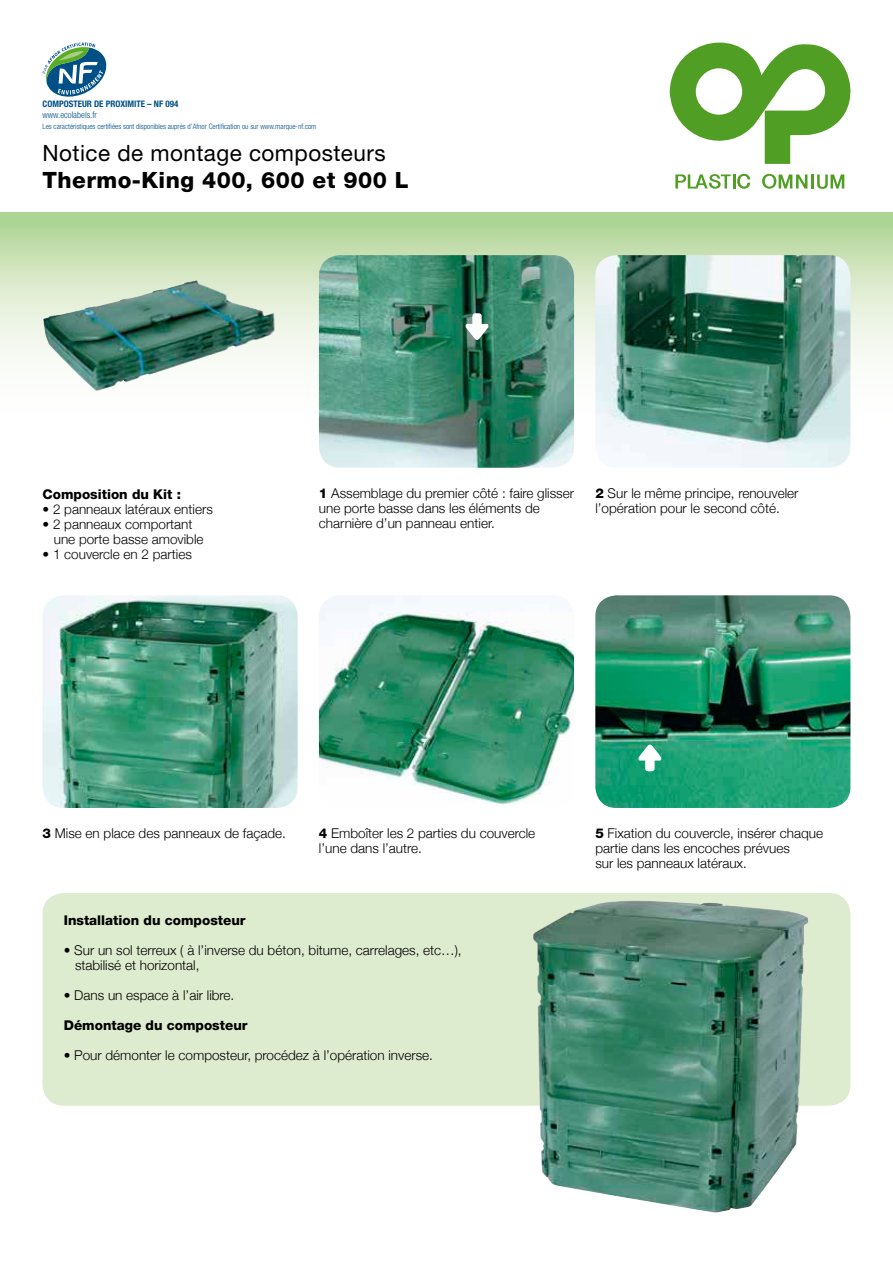
<style>
.page{position:relative;width:893px;height:1263px;background:#fff}
.page>*{position:absolute;margin:0;border:0;box-sizing:border-box;transform-origin:0 0}
.t1{font:22.5px "Helvetica Neue";letter-spacing:.02em;color:#000}
.t2{font:800 22.5px "Helvetica Neue";letter-spacing:.02em;color:#000}
.t3{font:300 13.5px/15px "Helvetica Neue";color:#000}
.t4{font:800 13.5px "Helvetica Neue";color:#000}
.t5{font:700 condensed 9px "Helvetica Neue";color:#005087}
.t6{font:300 condensed 9px "Helvetica Neue";color:#005087}
.t7{font:300 condensed 7.5px "Helvetica Neue";color:#005087}
.s1{font-weight:800}
</style>
<div class="page">
<svg style="left:0;top:213px;width:893px;height:236px"></svg>
<img style="left:43px;top:280px;width:194px;height:111px">
<img style="left:319px;top:596px;width:255px;height:208px">
<img style="left:43px;top:595px;width:255px;height:213px">
<div style="left:43px;top:893px;width:807px;height:213px;background:#ddebce;border-radius:21px"></div>
<img style="left:595px;top:595px;width:255px;height:213px">
<img style="left:533px;top:901px;width:275px;height:311px">
<svg style="left:675px;top:174px;width:75px;height:15px"></svg>
<hr style="left:811px;top:174px;width:3px;height:15px;background:#509f24">
<svg style="left:670px;top:42px;width:181px;height:122px"></svg>
<svg style="left:762px;top:174px;width:45px;height:15px"></svg>
<svg style="left:817px;top:174px;width:27px;height:15px"></svg>
<img style="left:319px;top:255px;width:255px;height:213px">
<svg style="left:466px;top:313px;width:22px;height:27px"></svg>
<img style="left:595px;top:255px;width:255px;height:213px">
<svg style="left:638px;top:744px;width:23px;height:27px"></svg>
<svg style="left:43px;top:43px;width:64px;height:54px"></svg>
<p class="t5" style="left:43px;top:98px;width:137px">COMPOSTEUR DE PROXIMITE – NF 094</p>
<p class="t6" style="left:43px;top:110px;width:56px">www.ecolabels.fr</p>
<p class="t7" style="left:43px;top:122px;width:275px">Les caractéristiques certifiées sont disponibles auprès d’Afnor Certification ou sur www.marque-nf.com</p>
<h1 class="t1" style="left:43px;top:140px;width:345px">Notice de montage composteurs</h1>
<h1 class="t2" style="left:43px;top:167px;width:368px">Thermo-King 400, 600 et 900 L</h1>
<p class="t4" style="left:43px;top:486px;width:140px">Composition du Kit :</p>
<p class="t3" style="left:43px;top:500px;width:172px">• 2 panneaux latéraux entiers</p>
<p class="t3" style="left:54px;top:515px;width:151px;text-indent:-11px">• 2 panneaux comportant une porte basse amovible</p>
<p class="t3" style="left:43px;top:545px;width:151px">• 1 couvercle en 2 parties</p>
<p class="t3" style="left:319px;top:484px;width:257px"><span class="s1">1</span> Assemblage du premier côté : faire glisser une porte basse dans les éléments de charnière d’un panneau entier.</p>
<p class="t3" style="left:595px;top:484px;width:205px"><span class="s1">2</span> Sur le même principe, renouveler l’opération pour le second côté.</p>
<p class="t3" style="left:43px;top:825px;width:245px"><span class="s1">3</span> Mise en place des panneaux de façade.</p>
<p class="t3" style="left:319px;top:825px;width:218px"><span class="s1">4</span> Emboîter les 2 parties du couvercle l’une dans l’autre.</p>
<p class="t4" style="left:64px;top:912px;width:183px">Installation du composteur</p>
<p class="t3" style="left:75px;top:941px;width:388px;text-indent:-11px">• Sur un sol terreux ( à l’inverse du béton, bitume, carrelages, etc…), stabilisé et horizontal,</p>
<p class="t3" style="left:64px;top:986px;width:172px">• Dans un espace à l’air libre.</p>
<p class="t4" style="left:64px;top:1017px;width:185px">Démontage du composteur</p>
<p class="t3" style="left:64px;top:1046px;width:371px">• Pour démonter le composteur, procédez à l’opération inverse.</p>
<p class="t3" style="left:595px;top:825px;width:229px"><span class="s1">5</span> Fixation du couvercle, insérer chaque partie dans les encoches prévues<br>sur les panneaux latéraux.</p>
</div>
